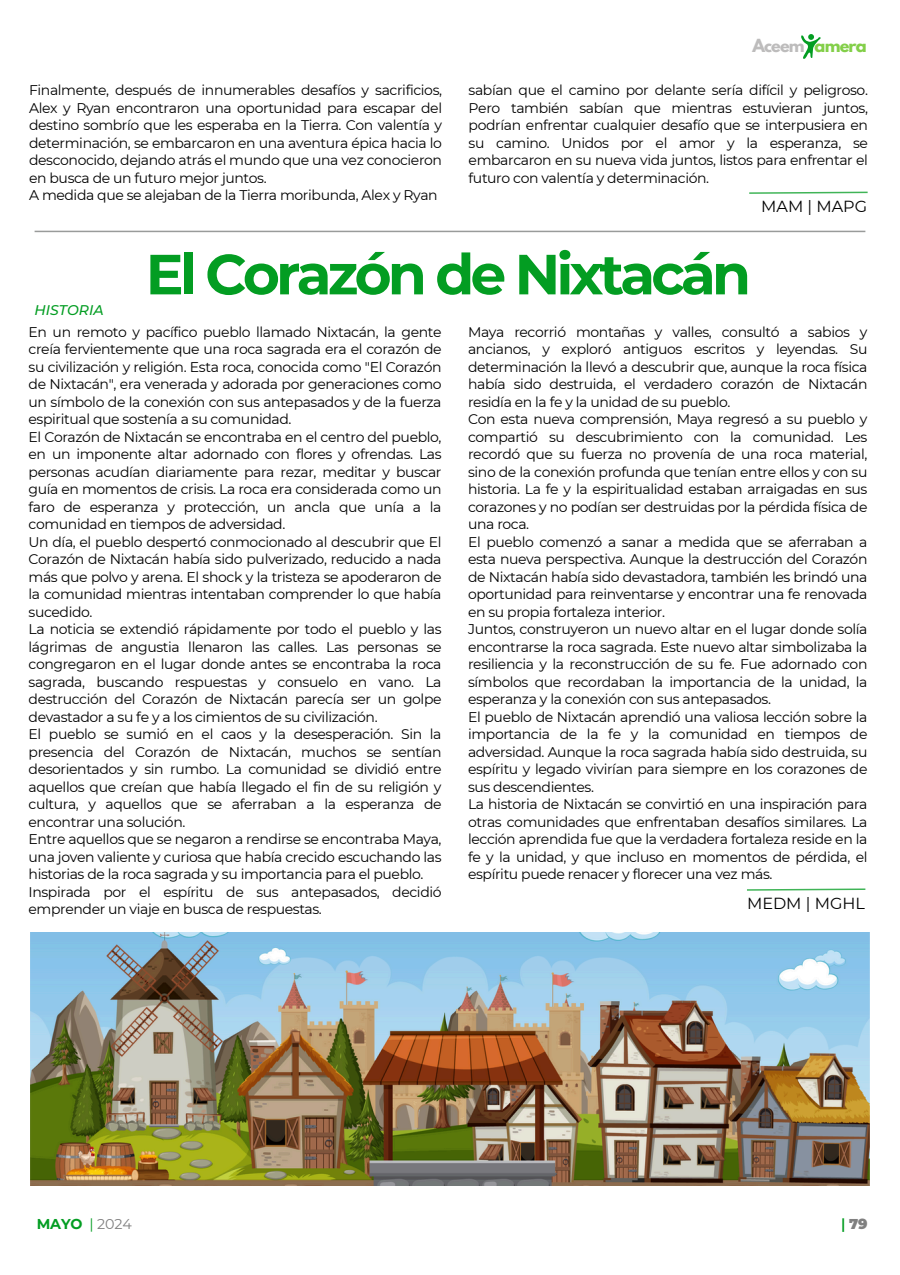
<style>
.page{position:relative;width:900px;height:1275px;background:#fff}
.page>*{position:absolute;margin:0;border:0;box-sizing:border-box;transform-origin:0 0}
.t1{font:700 56.6px "Montserrat";letter-spacing:-.065em;color:#039d22}
.t2{font:16px "Montserrat";color:#000}
.t3{font:700 16px "League Spartan";letter-spacing:-.05em;color:#bdbcbc}
.t4{font:700 14.2px "Montserrat";color:#039d22}
.t5{font:900 14.2px "Montserrat";color:#808080}
.t6{font:14px/17.6px "Montserrat";letter-spacing:-.03em;color:#000;text-align:justify}
.t7{font:italic 500 14px "Montserrat";color:#039d22}
.s1{color:#83cf49}
.s2{font-weight:400}
.s3{font-weight:400;color:#808080}
.s4{font-weight:600;color:#039d22}
</style>
<div class="page">
<svg style="left:801px;top:34px;width:20px;height:25px"></svg>
<svg style="left:749px;top:192px;width:119px;height:2px"></svg>
<hr style="left:35px;top:231px;width:830px;height:1px;background:#999b9a">
<svg style="left:747px;top:888px;width:119px;height:3px"></svg>
<img style="left:31px;top:932px;width:838px;height:254px">
<p class="t6" style="left:29px;top:81px;width:414px">Finalmente, después de innumerables desafíos y sacrificios, Alex y Ryan encontraron una oportunidad para escapar del destino sombrío que les esperaba en la Tierra. Con valentía y determinación, se embarcaron en una aventura épica hacia lo desconocido, dejando atrás el mundo que una vez conocieron en busca de un futuro mejor juntos.</p>
<p class="t6" style="left:29px;top:186px;width:410px">A medida que se alejaban de la Tierra moribunda, Alex y Ryan</p>
<p class="t3" style="left:752px;top:37px;width:116px">Aceem <span class="s1">amera</span></p>
<p class="t6" style="left:469px;top:81px;width:401px">sabían que el camino por delante sería difícil y peligroso.<br>Pero también sabían que mientras estuvieran juntos, podrían enfrentar cualquier desafío que se interpusiera en su camino. Unidos por el amor y la esperanza, se embarcaron en su nueva vida juntos, listos para enfrentar el futuro con valentía y determinación.</p>
<p class="t2" style="left:761px;top:197px;width:107px">MAM | MAPG</p>
<p class="t7" style="left:35px;top:301px;width:71px">HISTORIA</p>
<p class="t1" style="left:146px;top:240px;width:607px">El Corazón de Nixtacá n</p>
<p class="t6" style="left:29px;top:323px;width:414px">En un remoto y pacífico pueblo llamado Nixtacá n, la gente creía fervientemente que una roca sagrada era el corazón de su civilización y religión. Esta roca, conocida como "El Corazón de Nixtacá n", era venerada y adorada por generaciones como un símbolo de la conexión con sus antepasados y de la fuerza espiritual que sostenía a su comunidad.</p>
<p class="t6" style="left:29px;top:428px;width:414px">El Corazón de Nixtacá n se encontraba en el centro del pueblo, en un imponente altar adornado con flores y ofrendas. Las personas acudían diariamente para rezar, meditar y buscar guía en momentos de crisis. La roca era considerada como un faro de esperanza y protección, un ancla que unía a la comunidad en tiempos de adversidad.</p>
<p class="t6" style="left:29px;top:533px;width:414px">Un día, el pueblo despertó conmocionado al descubrir que El Corazón de Nixtacá n había sido pulverizado, reducido a nada más que polvo y arena. El shock y la tristeza se apoderaron de la comunidad mientras intentaban comprender lo que había sucedido.</p>
<p class="t6" style="left:29px;top:621px;width:414px">La noticia se extendió rá pidamente por todo el pueblo y las lágrimas de angustia llenaron las calles. Las personas se congregaron en el lugar donde antes se encontraba la roca sagrada, buscando respuestas y consuelo en vano. La destrucción del Corazón de Nixtacá n parecía ser un golpe devastador a su fe y a los cimientos de su civilización.</p>
<h2 class="t6" style="left:29px;top:726px;width:414px">El pueblo se sumió en el caos y la desesperación. Sin la presencia del Corazón de Nixtacá n, muchos se sentían desorientados y sin rumbo. La comunidad se dividió entre aquellos que creían que había llegado el fin de su religión y cultura, y aquellos que se aferraban a la esperanza de encontrar una solución.</h2>
<p class="t6" style="left:29px;top:831px;width:414px">Entre aquellos que se negaron a rendirse se encontraba Maya, una joven valiente y curiosa que había crecido escuchando las historias de la roca sagrada y su importancia para el pueblo.</p>
<h4 class="t6" style="left:29px;top:883px;width:409px">Inspirada por el espíritu de sus antepasados, decidió emprender un viaje en busca de respuestas.</h4>
<h5 class="t2" style="left:747px;top:893px;width:119px">MEDM | MGHL</h5>
<p class="t6" style="left:468px;top:323px;width:401px">Maya recorrió montañas y valles, consultó a sabios y ancianos, y exploró antiguos escritos y leyendas. Su determinación la llevó a descubrir que, aunque la roca física había sido destruida, el verdadero corazón de Nixtacá n residía en la fe y la unidad de su pueblo.</p>
<p class="t6" style="left:468px;top:411px;width:401px">Con esta nueva comprensión, Maya regresó a su pueblo y compartió su descubrimiento con la comunidad. Les recordó que su fuerza no provenía de una roca material, sino de la conexión profunda que tenían entre ellos y con su historia. La fe y la espiritualidad estaban arraigadas en sus corazones y no podían ser destruidas por la pérdida física de una roca.</p>
<p class="t6" style="left:468px;top:533px;width:401px">El pueblo comenzó a sanar a medida que se aferraban a esta nueva perspectiva. Aunque la destrucción del Corazón de Nixtacá n había sido devastadora, también les brindó una oportunidad para reinventarse y encontrar una fe renovada en su propia fortaleza interior.</p>
<h2 class="t6" style="left:468px;top:621px;width:401px">Juntos, construyeron un nuevo altar en el lugar donde solía encontrarse la roca sagrada. Este nuevo altar simbolizaba la resiliencia y la reconstrucción de su fe. Fue adornado con símbolos que recordaban la importancia de la unidad, la esperanza y la conexión con sus antepasados.</h2>
<h1 class="t6" style="left:468px;top:708px;width:401px">El pueblo de Nixtacá n aprendió una valiosa lección sobre la importancia de la fe y la comunidad en tiempos de adversidad. Aunque la roca sagrada había sido destruida, su espíritu y legado vivirían para siempre en los corazones de sus descendientes.</h1>
<h3 class="t6" style="left:468px;top:796px;width:401px">La historia de Nixtacá n se convirtió en una inspiración para otras comunidades que enfrentaban desafíos similares. La lección aprendida fue que la verdadera fortaleza reside en la fe y la unidad, y que incluso en momentos de pérdida, el espíritu puede renacer y florecer una vez más.</h3>
<p class="t4" style="left:37px;top:1215px;width:96px">MAYO <span class="s2">|</span> <span class="s3">2024</span></p>
<p class="t5" style="left:841px;top:1215px;width:28px"><span class="s4">|</span> 79</p>
</div>
